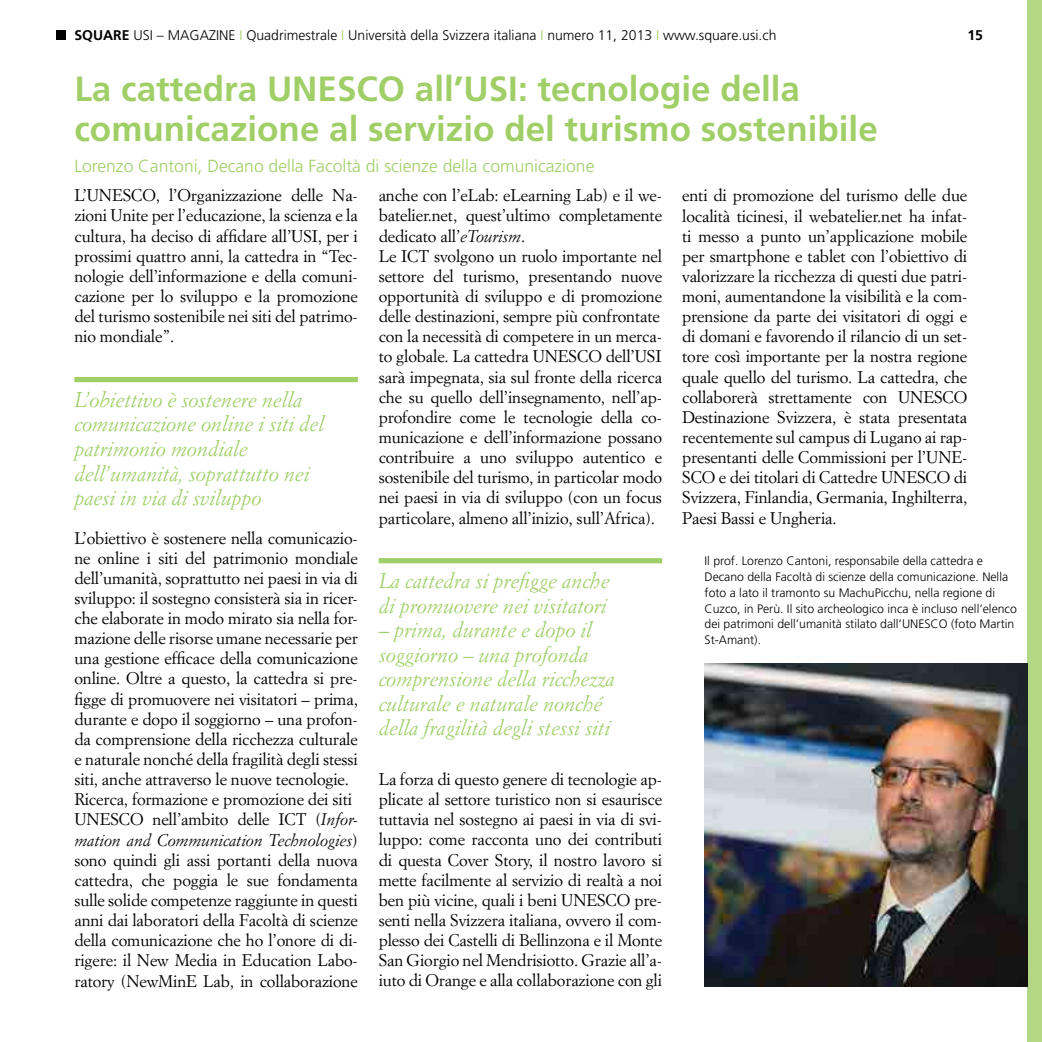
<style>
.page{position:relative;width:1042px;height:1042px;background:#fff}
.page>*{position:absolute;margin:0;border:0;box-sizing:border-box;transform-origin:0 0}
.t1{font:700 35px/40.2px "Frutiger LT Std";color:#a0cf67}
.t2{font:italic 21px/24.5px "Simoncini Garamond Std";letter-spacing:-.01em;color:#a0cf67}
.t3{font:300 17.5px "Frutiger LT Std";color:#a0cf67}
.t4{font:16.62px/20.1px "Simoncini Garamond Std";letter-spacing:-.01em;color:#000;text-align:justify}
.t5{font:300 14px "Frutiger LT Std";color:#000}
.t6{font:700 14px "Frutiger LT Std";color:#000}
.t7{font:300 12.25px/15.8px "Frutiger LT Std";color:#000}
.s1{font-weight:700}
.s2{color:#a0cf67}
.s3{font-style:italic}
</style>
<div class="page">
<div style="left:1027px;top:0;width:15px;height:1042px;background:#b2d785"></div>
<div style="left:56px;top:30px;width:10px;height:10px;background:#000"></div>
<div style="left:74px;top:377px;width:284px;height:5px;background:#a0cf67"></div>
<div style="left:379px;top:558px;width:283px;height:5px;background:#a0cf67"></div>
<img style="left:704px;top:664px;width:323px;height:322px">
<p class="t5" style="left:74px;top:27px;width:703px"><span class="s1">SQUARE</span> USI – MAGAZINE <span class="s2">I</span> Quadrimestrale <span class="s2">I</span> Università della Svizzera italiana <span class="s2">I</span> numero 11, 2013 <span class="s2">I</span> www.square.usi.ch</p>
<h1 class="t1" style="left:74px;top:69px;width:805px">La cattedra UNESCO all’USI: tecnologie della comunicazione al servizio del turismo sostenibile</h1>
<p class="t3" style="left:74px;top:156px;width:521px">Lorenzo Cantoni, Decano della Facoltà di scienze della comunicazione</p>
<p class="t6" style="left:967px;top:27px;width:17px">15</p>
<p class="t4" style="left:74px;top:185px;width:285px">L’UNESCO, l’Organizzazione delle Na&shy;zioni Unite per l’educazione, la scienza e la cultura, ha deciso di affidare all’USI, per i prossimi quattro anni, la cattedra in “Tec&shy;nologie dell’informazione e della comuni&shy;cazione per lo sviluppo e la promozione del turismo sostenibile nei siti del patrimo&shy;nio mondiale”.</p>
<p class="t2" style="left:74px;top:387px;width:251px">L’obiettivo è sostenere nella comunicazione online i siti del patrimonio mondiale dell’umanità, soprattutto nei paesi in via di sviluppo</p>
<p class="t4" style="left:74px;top:527px;width:285px;text-align:left">L’obiettivo è sostenere nella comunicazio&shy;ne online i siti del patrimonio mondiale dell’umanità, soprattutto nei paesi in via di sviluppo: il sostegno consisterà sia in ricer&shy;che elaborate in modo mirato sia nella for&shy;mazione delle risorse umane necessarie per una gestione efficace della comunicazione online. Oltre a questo, la cattedra si pre&shy;figge di promuovere nei visitatori – prima, durante e dopo il soggiorno – una profon&shy;da comprensione della ricchezza culturale e naturale nonché della fragilità degli stessi siti, anche attraverso le nuove tecnologie.<br>Ricerca, formazione e promozione dei siti UNESCO nell’ambito delle ICT (<span class="s3">Infor&shy;mation and Communication Technologies</span>) sono quindi gli assi portanti della nuova cattedra, che poggia le sue fondamenta sulle solide competenze raggiunte in questi anni dai laboratori della Facoltà di scienze della comunicazione che ho l’onore di di&shy;rigere: il New Media in Education Labo&shy;ratory (NewMinE Lab, in collaborazione</p>
<p class="t4" style="left:379px;top:185px;width:285px;text-align:left">anche con l’eLab: eLearning Lab) e il we&shy;batelier.net, quest’ultimo completamente dedicato all’<span class="s3">eTourism</span>.<br>Le ICT svolgono un ruolo importante nel settore del turismo, presentando nuove opportunità di sviluppo e di promozione delle destinazioni, sempre più confrontate con la necessità di competere in un merca&shy;to globale. La cattedra UNESCO dell’USI sarà impegnata, sia sul fronte della ricerca che su quello dell’insegnamento, nell’ap&shy;profondire come le tecnologie della co&shy;municazione e dell’informazione possano contribuire a uno sviluppo autentico e sostenibile del turismo, in particolar modo nei paesi in via di sviluppo (con un focus particolare, almeno all’inizio, sull’Africa).</p>
<p class="t2" style="left:379px;top:568px;width:232px">La cattedra si prefigge anche di promuovere nei visitatori</p>
<p class="t2" style="left:379px;top:617px;width:237px">– prima, durante e dopo il soggiorno – una profonda comprensione della ricchezza culturale e naturale nonché della fragilità degli stessi siti</p>
<p class="t4" style="left:379px;top:769px;width:285px">La forza di questo genere di tecnologie ap&shy;plicate al settore turistico non si esaurisce tuttavia nel sostegno ai paesi in via di svi&shy;luppo: come racconta uno dei contributi di questa Cover Story, il nostro lavoro si mette facilmente al servizio di realtà a noi ben più vicine, quali i beni UNESCO pre&shy;senti nella Svizzera italiana, ovvero il com&shy;plesso dei Castelli di Bellinzona e il Monte San Giorgio nel Mendrisiotto. Grazie all’a&shy;iuto di Orange e alla collaborazione con gli</p>
<p class="t4" style="left:682px;top:185px;width:287px">enti di promozione del turismo delle due località ticinesi, il webatelier.net ha infat&shy;ti messo a punto un’applicazione mobile per smartphone e tablet con l’obiettivo di valorizzare la ricchezza di questi due patri&shy;moni, aumentandone la visibilità e la com&shy;prensione da parte dei visitatori di oggi e di domani e favorendo il rilancio di un set&shy;tore così importante per la nostra regione quale quello del turismo. La cattedra, che collaborerà strettamente con UNESCO Destinazione Svizzera, è stata presentata recentemente sul campus di Lugano ai rap&shy;presentanti delle Commissioni per l’UNE-SCO e dei titolari di Cattedre UNESCO di Svizzera, Finlandia, Germania, Inghilterra, Paesi Bassi e Ungheria.</p>
<p class="t7" style="left:704px;top:553px;width:314px">Il prof. Lorenzo Cantoni, responsabile della cattedra e Decano della Facoltà di scienze della comunicazione. Nella foto a lato il tramonto su MachuPicchu, nella regione di Cuzco, in Perù. Il sito archeologico inca è incluso nell’elenco dei patrimoni dell’umanità stilato dall’UNESCO (foto Martin St-Amant).</p>
</div>
